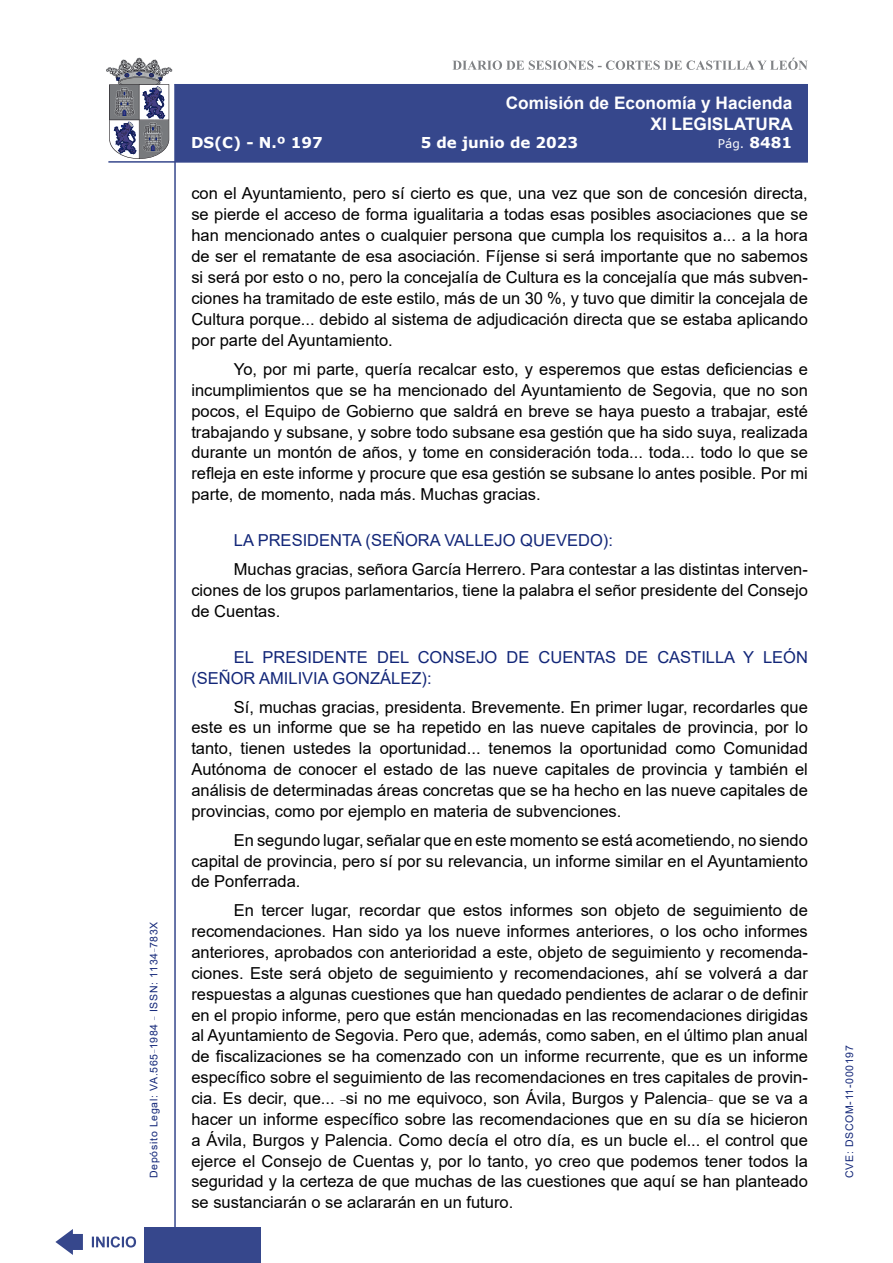
<style>
.page{position:relative;width:893px;height:1263px;background:#fff}
.page>*{position:absolute;margin:0;border:0;box-sizing:border-box;transform-origin:0 0}
.t1{font:700 17.25px/20.7px "Arial";color:#fff;text-align:right}
.t2{font:16.5px/20.9px "Arial";color:#000;text-align:justify}
.Orador{font:16.5px/20.9px "Arial";color:#122678}
.t3{font:700 15px "Verdana";color:#fff}
.t4{font:12px "Verdana";color:#fff}
.t5{font:10.5px "Arial";letter-spacing:.065em;color:#122678}
.s1{font-weight:700;font-size:15px}
</style>
<div class="page">
<svg style="left:452px;top:58px;width:356px;height:12px"></svg>
<hr style="left:174px;top:84px;width:2px;height:1179px;background:#36478c">
<div style="left:144px;top:1227px;width:117px;height:36px;background:#36478c"></div>
<div style="left:175px;top:84px;width:633px;height:78px;background:#36478c"></div>
<hr style="left:108px;top:161px;width:700px;height:2px;background:#36478c">
<svg style="left:92px;top:1236px;width:44px;height:11px"></svg>
<svg style="left:55px;top:1229px;width:28px;height:26px"></svg>
<svg style="left:106px;top:58px;width:66px;height:101px"></svg>
<p class="t5" style="left:146px;top:1178px;width:258px;rotate:-90deg">Depósito Legal: VA.565<sup>_</sup>1984 <sup>_</sup> ISSN: 1134<sup>_</sup>783X</p>
<p class="t1" style="left:506px;top:93px;width:289px">Comisión de Economía y Hacienda<br>XI LEGISLATURA</p>
<p class="t3" style="left:191px;top:132px;width:133px">DS(C) - N.º 197</p>
<p class="t3" style="left:421px;top:132px;width:159px">5 de junio de 2023</p>
<p class="t4" style="left:718px;top:135px;width:76px">Pág. <span class="s1">8481</span></p>
<p class="t2" style="left:191px;top:183px;width:618px">con el Ayuntamiento, pero sí cierto es que, una vez que son de concesión directa, se pierde el acceso de forma igualitaria a todas esas posibles asociaciones que se han mencionado antes o cualquier persona que cumpla los requisitos a... a la hora de ser el rematante de esa asociación. Fíjense si será importante que no sabemos si será por esto o no, pero la concejalía de Cultura es la concejalía que más subven&shy;ciones ha tramitado de este estilo, más de un 30 %, y tuvo que dimitir la concejala de Cultura porque... debido al sistema de adjudicación directa que se estaba aplicando por parte del Ayuntamiento.</p>
<p class="t2" style="left:191px;top:359px;width:618px;text-indent:43px">Yo, por mi parte, quería recalcar esto, y esperemos que estas deficiencias e incumplimientos que se ha mencionado del Ayuntamiento de Segovia, que no son pocos, el Equipo de Gobierno que saldrá en breve se haya puesto a trabajar, esté trabajando y subsane, y sobre todo subsane esa gestión que ha sido suya, realizada durante un montón de años, y tome en consideración toda... toda... todo lo que se refleja en este informe y procure que esa gestión se subsane lo antes posible. Por mi parte, de momento, nada más. Muchas gracias.</p>
<p class="Orador" style="left:234px;top:530px;width:381px">LA PRESIDENTA (SEÑORA VALLEJO QUEVEDO):</p>
<p class="t2" style="left:191px;top:559px;width:618px;text-indent:43px">Muchas gracias, señora García Herrero. Para contestar a las distintas interven&shy;ciones de los grupos parlamentarios, tiene la palabra el señor presidente del Consejo de Cuentas.</p>
<p class="Orador" style="left:191px;top:646px;width:618px;text-indent:43px">EL PRESIDENTE DEL CONSEJO DE CUENTAS DE CASTILLA Y LEÓN (SEÑOR AMILIVIA GONZÁLEZ):</p>
<p class="t2" style="left:191px;top:696px;width:618px;text-indent:43px">Sí, muchas gracias, presidenta. Brevemente. En primer lugar, recordarles que este es un informe que se ha repetido en las nueve capitales de provincia, por lo tanto, tienen ustedes la oportunidad... tenemos la oportunidad como Comunidad Autónoma de conocer el estado de las nueve capitales de provincia y también el análisis de determinadas áreas concretas que se ha hecho en las nueve capitales de provincias, como por ejemplo en materia de subvenciones.</p>
<p class="t2" style="left:191px;top:829px;width:618px;text-indent:43px">En segundo lugar, señalar que en este momento se está acometiendo, no siendo capital de provincia, pero sí por su relevancia, un informe similar en el Ayuntamiento de Ponferrada.</p>
<p class="t2" style="left:191px;top:900px;width:618px;text-indent:43px">En tercer lugar, recordar que estos informes son objeto de seguimiento de recomendaciones. Han sido ya los nueve informes anteriores, o los ocho informes anteriores, aprobados con anterioridad a este, objeto de seguimiento y recomenda&shy;ciones. Este será objeto de seguimiento y recomendaciones, ahí se volverá a dar respuestas a algunas cuestiones que han quedado pendientes de aclarar o de definir en el propio informe, pero que están mencionadas en las recomendaciones dirigidas al Ayuntamiento de Segovia. Pero que, además, como saben, en el último plan anual de fiscalizaciones se ha comenzado con un informe recurrente, que es un informe específico sobre el seguimiento de las recomendaciones en tres capitales de provin&shy;cia. Es decir, que... <sup>_</sup>si no me equivoco, son Ávila, Burgos y Palencia<sup>_</sup> que se va a hacer un informe específico sobre las recomendaciones que en su día se hicieron a Ávila, Burgos y Palencia. Como decía el otro día, es un bucle el... el control que ejerce el Consejo de Cuentas y, por lo tanto, yo creo que podemos tener todos la seguridad y la certeza de que muchas de las cuestiones que aquí se han planteado se sustanciarán o se aclararán en un futuro.</p>
<p class="t5" style="left:842px;top:1178px;width:134px;rotate:-90deg">CVE: DSCOM-11-000197</p>
</div>
